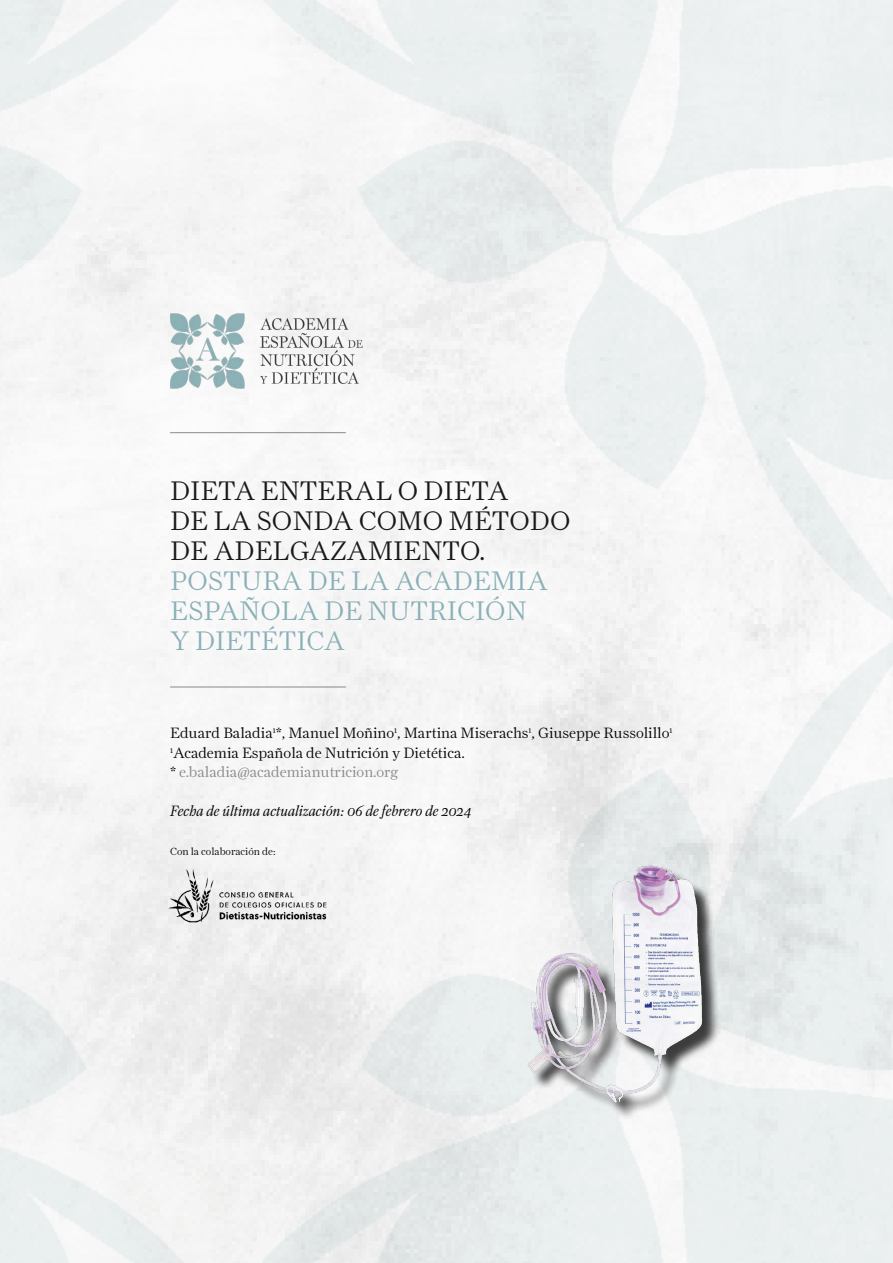
<style>
.page{position:relative;width:893px;height:1263px;background:#fff}
.page>*{position:absolute;margin:0;border:0;box-sizing:border-box;transform-origin:0 0}
.t1{font:27px/30px "Farnham Display Light OSF";color:#000}
.t2{font:27px/30px "Farnham Display Light OSF";color:#7ea8b0}
.t3{font:15px/19.5px "Farnham Display Light OSF";color:#000}
.t4{font:15px "Farnham Display Light Ital OSF";color:#000}
.t5{font:10.5px "Farnham Display Light OSF";color:#000}
.s1{color:#878787}
</style>
<div class="page">
<img style="left:165px;top:304px;width:200px;height:90px">
<hr style="left:170px;top:432px;width:176px;height:1px;background:#000">
<hr style="left:170px;top:687px;width:176px;height:1px;background:#000">
<img style="left:166px;top:867px;width:164px;height:58px">
<div style="left:532px;top:869px;width:190px;height:252px;background:#000;opacity:.75"></div>
<img style="left:518px;top:860px;width:186px;height:253px">
<h1 class="t1" style="left:170px;top:475px;width:402px">DIETA ENTERAL O DIETA<br>DE LA SONDA COMO MÉTODO<br>DE ADELGAZAMIENTO.</h1>
<h1 class="t2" style="left:170px;top:565px;width:379px">POSTURA DE LA ACADEMIA<br>ESPAÑOLA DE NUTRICIÓN<br>Y DIETÉTICA</h1>
<p class="t3" style="left:170px;top:723px;width:504px">Eduard Baladia<sup>1</sup>*, Manuel Moñino<sup>1</sup>, Martina Miserachs<sup>1</sup>, Giuseppe Russolillo<sup>1<br>1</sup>Academia Española de Nutrición y Dietética.<br>* <span class="s1">e.baladia@academianutricion.org</span></p>
<p class="t4" style="left:170px;top:802px;width:303px">Fecha de última actualización: 06 de febrero de 2024</p>
<p class="t5" style="left:170px;top:845px;width:107px">Con la colaboración de:</p>
</div>
